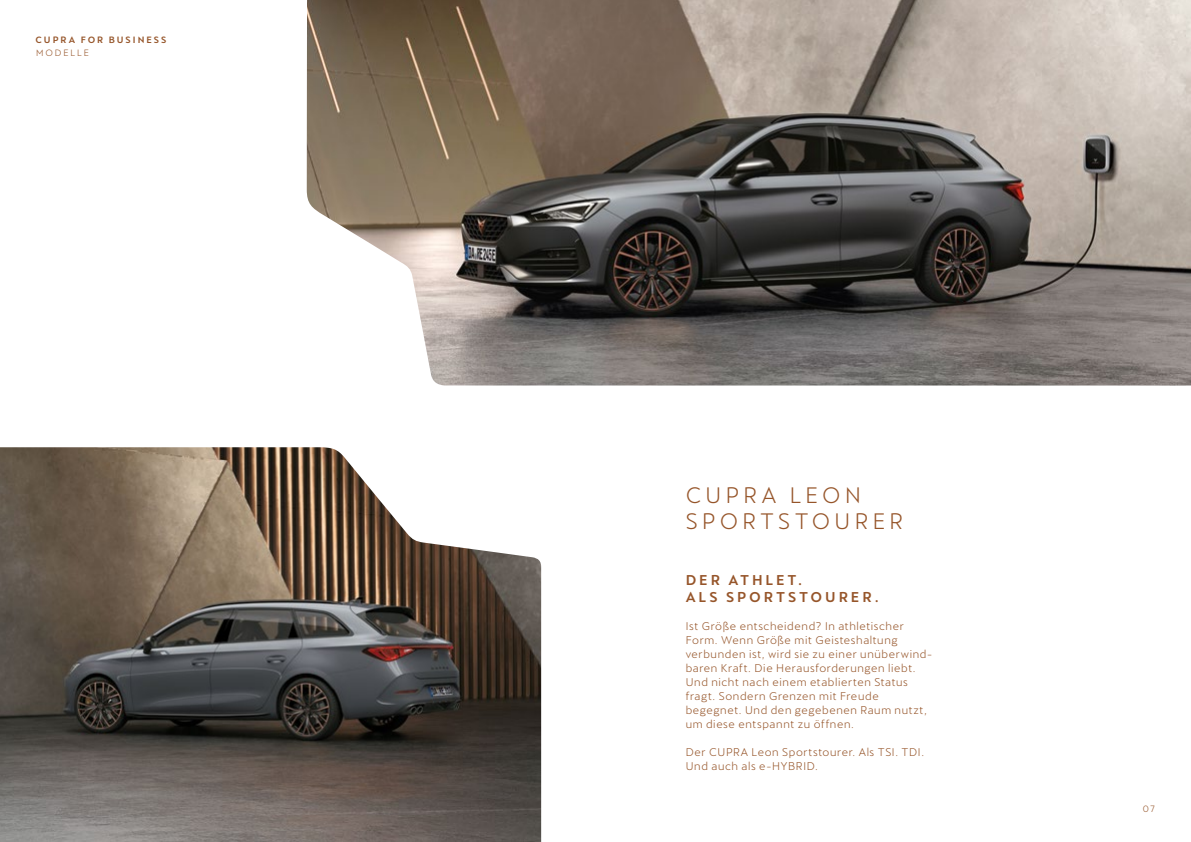
<style>
.page{position:relative;width:1191px;height:842px;background:#fff}
.page>*{position:absolute;margin:0;border:0;box-sizing:border-box;transform-origin:0 0}
.t1{font:22px/26px "Cupra";letter-spacing:.195em;color:#96552a}
.t2{font:500 14px/17px "Cupra";letter-spacing:.205em;color:#96552a}
.t3{font:11px/14px "Cupra";letter-spacing:.055em;color:#96552a}
.t4{font:500 9px "Cupra";letter-spacing:.225em;color:#96552a}
.t5{font:9px "Cupra";letter-spacing:.215em;color:#96552a}
</style>
<div class="page">
<img style="left:0;top:447px;width:541px;height:395px">
<img style="left:307px;top:0;width:884px;height:386px">
<p class="t4" style="left:36px;top:35px;width:132px">CUPRA FOR BUSINESS</p>
<p class="t5" style="left:36px;top:45px;width:54px">MODELLE</p>
<h1 class="t1" style="left:685px;top:479px;width:219px">CUPRA LEON<br>SPORTSTOURER</h1>
<p class="t2" style="left:685px;top:572px;width:194px">DER ATHLET.<br>ALS SPORTSTOURER.</p>
<p class="t3" style="left:685px;top:618px;width:248px">Ist Größe entscheidend? In athletischer Form. Wenn Größe mit Geisteshaltung verbunden ist, wird sie zu einer unüberwind&shy;baren Kraft. Die Herausforderungen liebt.<br>Und nicht nach einem etablierten Status fragt. Sondern Grenzen mit Freude begegnet. Und den gegebenen Raum nutzt, um diese entspannt zu öffnen.</p>
<p class="t3" style="left:685px;top:744px;width:240px">Der CUPRA Leon Sportstourer. Als TSI. TDI.<br>Und auch als e-HYBRID.</p>
<p class="t5" style="left:1142px;top:801px;width:14px">07</p>
</div>
